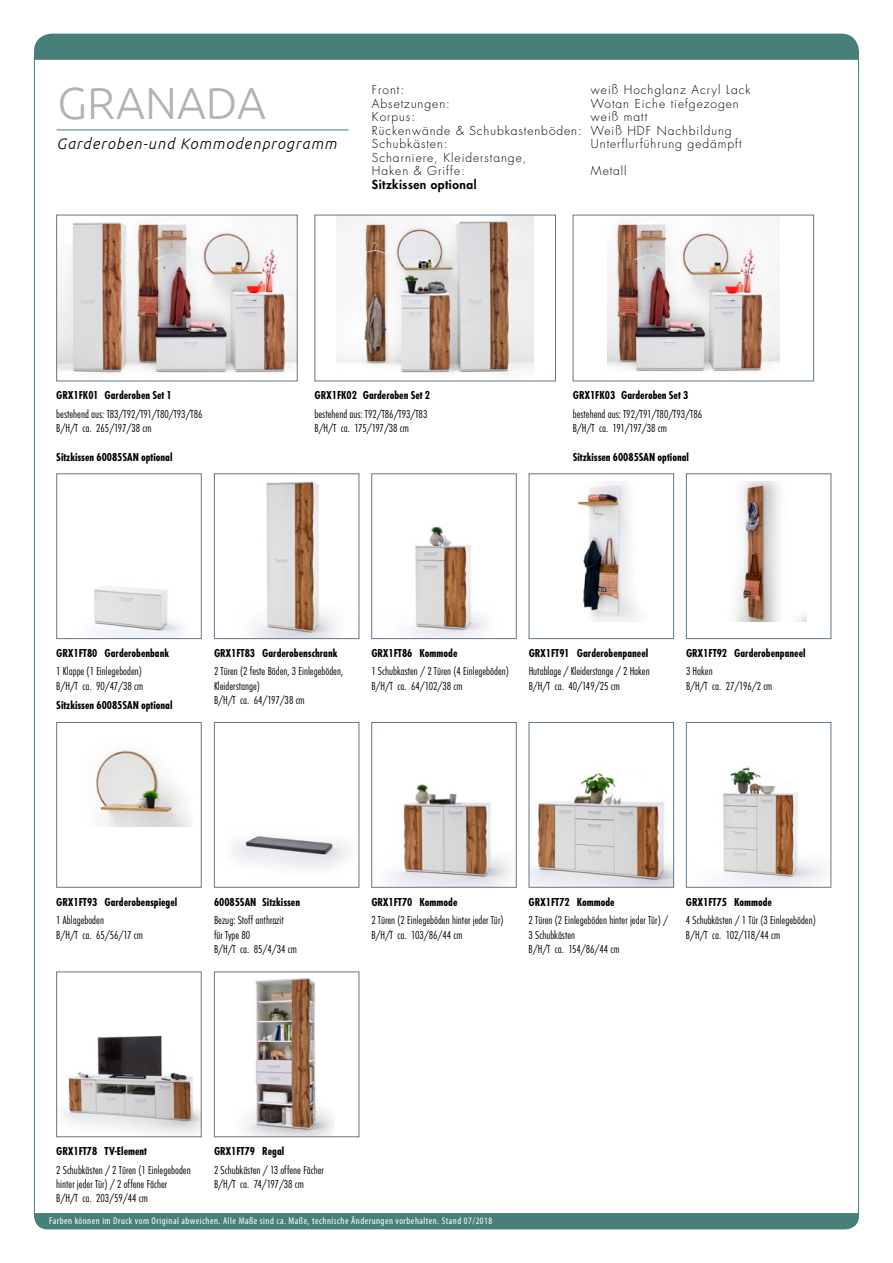
<style>
.page{position:relative;width:893px;height:1263px;background:#fff}
.page>*{position:absolute;margin:0;border:0;box-sizing:border-box;transform-origin:0 0}
.t1{font:300 45px "Ubuntu";color:#b1b2b3}
.t2{font:italic 300 15px "Ubuntu";letter-spacing:.075em;color:#000}
.t3{font:300 condensed 12px/14.4px "Futura T";color:#000}
.t4{font:700 condensed 12px "Futura T";color:#000}
.t5{font:300 12px/13.5px "Futura Std";letter-spacing:.08em;color:#000}
.t6{font:800 12px "Futura Std";letter-spacing:.04em;color:#000}
.t7{font:condensed 9.9px "Myriad Pro";letter-spacing:.05em;color:#fff}
</style>
<div class="page">
<div style="left:34px;top:1198px;width:825px;height:31px;background:#478078;border-radius:14px"></div>
<div style="left:34px;top:34px;width:825px;height:50px;background:#478078;border-radius:18px"></div>
<div style="left:34px;top:59px;width:825px;height:1155px;background:#fff;border:1px solid #478078"></div>
<img style="left:58px;top:222px;width:238px;height:152px">
<div style="left:56px;top:215px;width:242px;height:166px;border:1px solid #63788b"></div>
<img style="left:94px;top:586px;width:88px;height:51px">
<div style="left:56px;top:473px;width:146px;height:166px;border:1px solid #63788b"></div>
<hr style="left:57px;top:130px;width:292px;height:1px;background:#478078">
<img style="left:337px;top:217px;width:197px;height:159px">
<img style="left:608px;top:217px;width:171px;height:155px">
<img style="left:253px;top:481px;width:84px;height:156px">
<div style="left:214px;top:473px;width:145px;height:166px;border:1px solid #63788b"></div>
<img style="left:408px;top:526px;width:77px;height:111px">
<div style="left:371px;top:473px;width:146px;height:166px;border:1px solid #63788b"></div>
<img style="left:578px;top:481px;width:60px;height:140px">
<div style="left:529px;top:473px;width:145px;height:166px;border:1px solid #63788b"></div>
<img style="left:734px;top:481px;width:73px;height:140px">
<div style="left:686px;top:473px;width:145px;height:166px;border:1px solid #63788b"></div>
<img style="left:96px;top:749px;width:96px;height:78px">
<div style="left:56px;top:722px;width:146px;height:166px;border:1px solid #63788b"></div>
<img style="left:233px;top:836px;width:115px;height:33px">
<div style="left:214px;top:722px;width:145px;height:166px;border:1px solid #63788b"></div>
<img style="left:390px;top:784px;width:121px;height:102px">
<div style="left:371px;top:722px;width:146px;height:166px;border:1px solid #63788b"></div>
<img style="left:531px;top:773px;width:141px;height:113px">
<div style="left:529px;top:722px;width:145px;height:166px;border:1px solid #63788b"></div>
<img style="left:723px;top:767px;width:99px;height:119px">
<div style="left:686px;top:722px;width:145px;height:166px;border:1px solid #63788b"></div>
<img style="left:64px;top:1035px;width:136px;height:100px">
<div style="left:56px;top:971px;width:146px;height:166px;border:1px solid #63788b"></div>
<img style="left:245px;top:977px;width:89px;height:158px">
<div style="left:214px;top:971px;width:145px;height:166px;border:1px solid #63788b"></div>
<h1 class="t1" style="left:58px;top:76px;width:210px">GRANADA</h1>
<p class="t2" style="left:57px;top:134px;width:281px">Garderoben-und Kommodenprogramm</p>
<p class="t5" style="left:372px;top:83px;width:34px">Front:</p>
<p class="t5" style="left:591px;top:83px;width:161px">weiß Hochglanz Acryl Lack</p>
<p class="t5" style="left:372px;top:97px;width:79px">Absetzungen:</p>
<p class="t5" style="left:591px;top:97px;width:149px">Wotan Eiche tiefgezogen</p>
<p class="t5" style="left:372px;top:110px;width:45px">Korpus:</p>
<p class="t5" style="left:372px;top:110px;width:361px;text-indent:219px">weiß matt<br>Rückenwände &amp; Schubkastenböden: Weiß HDF Nachbildung<br>Schubkästen:</p>
<p class="t5" style="left:591px;top:137px;width:152px">Unterflurführung gedämpft</p>
<p class="t5" style="left:372px;top:151px;width:156px">Scharniere, Kleiderstange,<br>Haken &amp; Griffe:</p>
<p class="t5" style="left:591px;top:164px;width:37px">Metall</p>
<p class="t6" style="left:372px;top:177px;width:106px">Sitzkissen optional</p>
<p class="t4" style="left:56px;top:388px;width:117px">GRX1FK01 Garderoben Set 1</p>
<p class="t3" style="left:56px;top:406px;width:148px">bestehend aus: T83/T92/T91/T80/T93/T86<br>B/H/T ca. 265/197/38 cm</p>
<p class="t4" style="left:56px;top:450px;width:118px">Sitzkissen 60085SAN optional</p>
<p class="t4" style="left:315px;top:388px;width:117px">GRX1FK02 Garderoben Set 2</p>
<p class="t3" style="left:315px;top:406px;width:114px">bestehend aus: T92/T86/T93/T83<br>B/H/T ca. 175/197/38 cm</p>
<p class="t4" style="left:573px;top:388px;width:117px">GRX1FK03 Garderoben Set 3</p>
<p class="t3" style="left:573px;top:406px;width:131px">bestehend aus: T92/T91/T80/T93/T86<br>B/H/T ca. 191/197/38 cm</p>
<p class="t4" style="left:573px;top:450px;width:118px">Sitzkissen 60085SAN optional</p>
<p class="t4" style="left:56px;top:646px;width:114px">GRX1FT80 Garderobenbank</p>
<p class="t3" style="left:56px;top:664px;width:88px">1 Klappe (1 Einlegeboden)<br>B/H/T ca. 90/47/38 cm</p>
<p class="t4" style="left:56px;top:697px;width:118px">Sitzkissen 60085SAN optional</p>
<p class="t4" style="left:214px;top:646px;width:125px">GRX1FT83 Garderobenschrank</p>
<p class="t3" style="left:214px;top:664px;width:131px">2 Türen (2 feste Böden, 3 Einlegeböden,<br>Kleiderstange)<br>B/H/T ca. 64/197/38 cm</p>
<p class="t4" style="left:371px;top:646px;width:88px">GRX1FT86 Kommode</p>
<p class="t3" style="left:371px;top:664px;width:139px">1 Schubkasten / 2 Türen (4 Einlegeböden)<br>B/H/T ca. 64/102/38 cm</p>
<p class="t4" style="left:529px;top:646px;width:121px">GRX1FT91 Garderobenpaneel</p>
<p class="t3" style="left:529px;top:664px;width:123px">Hutablage / Kleiderstange / 2 Haken<br>B/H/T ca. 40/149/25 cm</p>
<p class="t4" style="left:686px;top:646px;width:121px">GRX1FT92 Garderobenpaneel</p>
<p class="t3" style="left:686px;top:664px;width:88px">3 Haken<br>B/H/T ca. 27/196/2 cm</p>
<p class="t4" style="left:56px;top:894px;width:123px">GRX1FT93 Garderobenspiegel</p>
<p class="t3" style="left:56px;top:913px;width:88px">1 Ablageboden<br>B/H/T ca. 65/56/17 cm</p>
<p class="t4" style="left:214px;top:894px;width:88px">60085SAN Sitzkissen</p>
<p class="t3" style="left:214px;top:913px;width:84px">Bezug: Stoff anthrazit<br>für Type 80<br>B/H/T ca. 85/4/34 cm</p>
<p class="t4" style="left:371px;top:894px;width:88px">GRX1FT70 Kommode</p>
<p class="t3" style="left:371px;top:913px;width:134px">2 Türen (2 Einlegeböden hinter jeder Tür)<br>B/H/T ca. 103/86/44 cm</p>
<p class="t4" style="left:529px;top:894px;width:88px">GRX1FT72 Kommode</p>
<p class="t3" style="left:529px;top:913px;width:141px">2 Türen (2 Einlegeböden hinter jeder Tür) /<br>3 Schubkästen<br>B/H/T ca. 154/86/44 cm</p>
<p class="t4" style="left:686px;top:894px;width:88px">GRX1FT75 Kommode</p>
<p class="t3" style="left:686px;top:913px;width:131px">4 Schubkästen / 1 Tür (3 Einlegeböden)<br>B/H/T ca. 102/118/44 cm</p>
<p class="t4" style="left:56px;top:1144px;width:92px">GRX1FT78 TV-Element</p>
<p class="t3" style="left:56px;top:1162px;width:136px">2 Schubkästen / 2 Türen (1 Einlegeboden hinter jeder Tür) / 2 offene Fächer<br>B/H/T ca. 203/59/44 cm</p>
<p class="t4" style="left:214px;top:1144px;width:72px">GRX1FT79 Regal</p>
<p class="t3" style="left:214px;top:1162px;width:111px">2 Schubkästen / 13 offene Fächer<br>B/H/T ca. 74/197/38 cm</p>
<p class="t7" style="left:49px;top:1215px;width:445px">Farben können im Druck vom Original abweichen. Alle Maße sind ca. Maße, technische Änderungen vorbehalten. Stand 07/2018</p>
</div>
